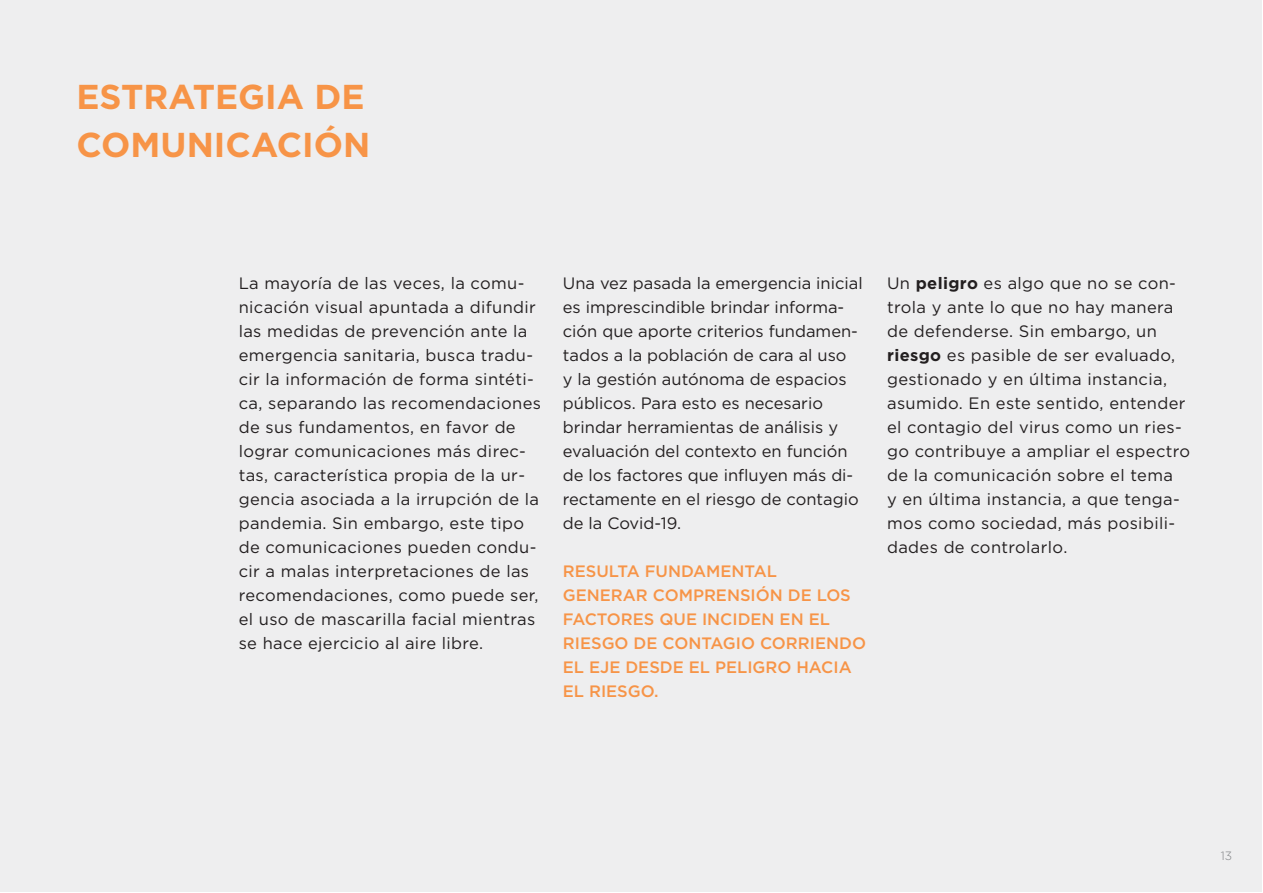
<style>
.page{position:relative;width:1263px;height:893px;background:#fff}
.page>*{position:absolute;margin:0;border:0;box-sizing:border-box;transform-origin:0 0}
.t1{font:700 34.5px/48px "Gotham";color:#f79447}
.t2{font:16.5px/24px "Gotham";letter-spacing:.02em;color:#231f20}
.t3{font:16.5px/24px "Gotham";color:#231f20}
.t4{font:500 16.5px/24px "Gotham";color:#f79447}
.t5{font:300 12px "Gotham";color:#808285}
.s1{font-weight:700}
</style>
<div class="page">
<div style="left:1px;top:1px;width:1261px;height:891px;background:#eeeeef"></div>
<h1 class="t1" style="left:77px;top:72px;width:295px">ESTRATEGIA DE<br>COMUNICACIÓN</h1>
<p class="t2" style="left:239px;top:271px;width:304px">La mayoría de las veces, la comu&shy;nicación visual apuntada a difundir las medidas de prevención ante la emergencia sanitaria, busca tradu&shy;cir la información de forma sintéti&shy;ca, separando las recomendaciones de sus fundamentos, en favor de lograr comunicaciones más direc&shy;tas, característica propia de la ur&shy;gencia asociada a la irrupción de la pandemia. Sin embargo, este tipo de comunicaciones pueden condu&shy;cir a malas interpretaciones de las recomendaciones, como puede ser, el uso de mascarilla facial mientras se hace ejercicio al aire libre.</p>
<p class="t3" style="left:563px;top:271px;width:301px">Una vez pasada la emergencia inicial es imprescindible brindar informa&shy;ción que aporte criterios fundamen&shy;tados a la población de cara al uso<br>y la gestión autónoma de espacios públicos. Para esto es necesario brindar herramientas de análisis y evaluación del contexto en función de los factores que influyen más di&shy;rectamente en el riesgo de contagio de la Covid-19.</p>
<p class="t4" style="left:563px;top:559px;width:305px">RESULTA FUNDAMENTAL<br>GENERAR COMPRENSIÓN DE LOS<br>FACTORES QUE INCIDEN EN EL<br>RIESGO DE CONTAGIO CORRIENDO<br>EL EJE DESDE EL PELIGRO HACIA<br>EL RIESGO.</p>
<p class="t2" style="left:887px;top:271px;width:305px">Un <span class="s1">peligro</span> es algo que no se con&shy;trola y ante lo que no hay manera de defenderse. Sin embargo, un <span class="s1">riesgo</span> es pasible de ser evaluado, gestionado y en última instancia, asumido. En este sentido, entender el contagio del virus como un ries&shy;go contribuye a ampliar el espectro de la comunicación sobre el tema<br>y en última instancia, a que tenga&shy;mos como sociedad, más posibili&shy;dades de controlarlo.</p>
<p class="t5" style="left:1221px;top:848px;width:13px">13</p>
</div>
